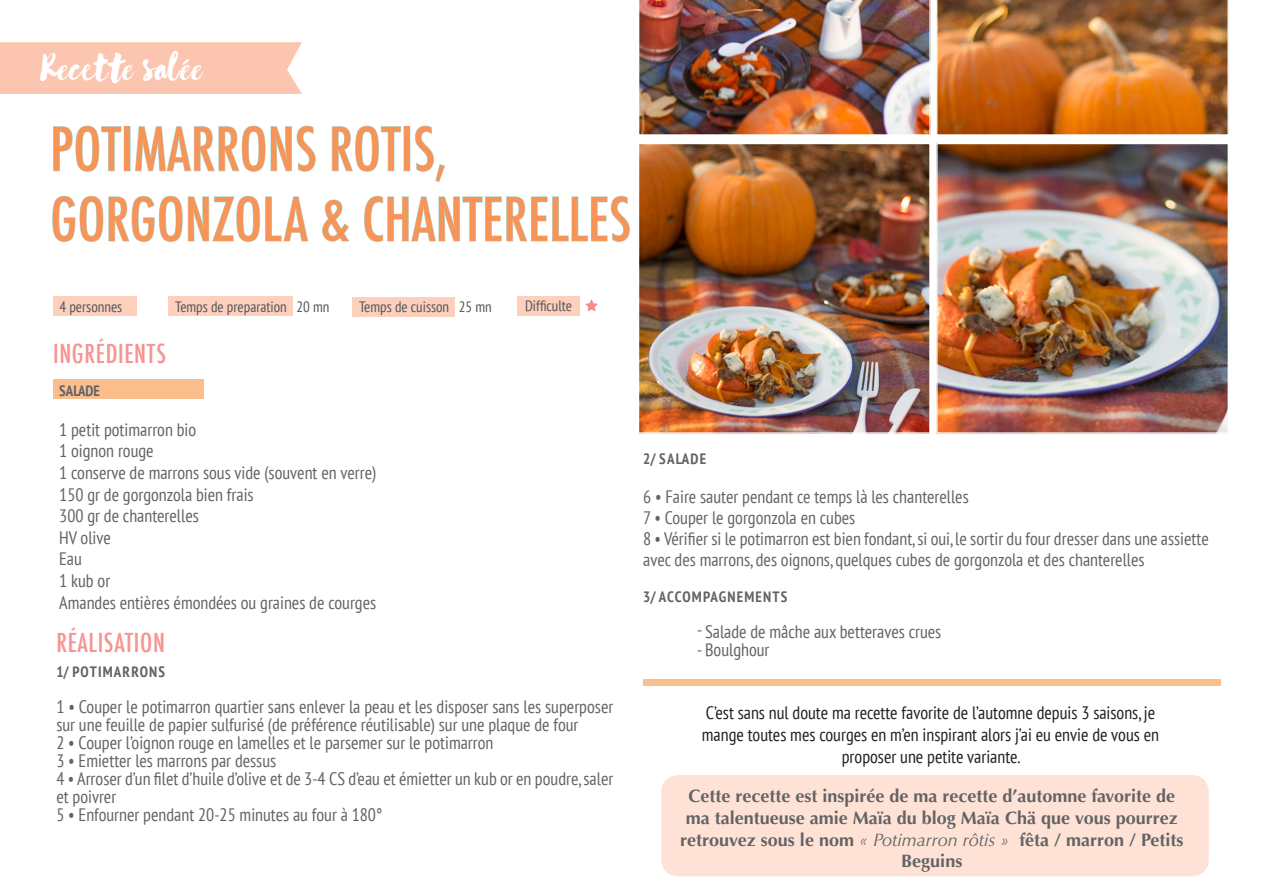
<style>
.page{position:relative;width:1263px;height:893px;background:#fff}
.page>*{position:absolute;margin:0;border:0;box-sizing:border-box;transform-origin:0 0}
.t1{font:500 condensed 58.5px "Futura";color:#f79559}
.t2{font:37.5px "RNS Oladys";letter-spacing:.025em;color:#fff}
.t3{font:500 condensed 25.5px "Futura";letter-spacing:.025em;color:#f59490}
.t4{font:condensed 18px/18px "PT Sans";color:#636366}
.t5{font:700 18px/21.6px "Optima";color:#636366;text-align:center}
.t6{font:condensed 18px/21.6px "PT Sans";color:#231f20;text-align:center}
.t7{font:condensed 15px "PT Sans";color:#545557}
.t8{font:700 condensed 15px "PT Sans";letter-spacing:.08em;color:#636366}
.s1{font-weight:400;font-style:italic}
</style>
<div class="page">
<div style="left:53px;top:379px;width:151px;height:20px;background:#fbbe8d"></div>
<svg style="left:53px;top:125px;width:69px;height:47px"></svg>
<div style="left:124px;top:127px;width:6px;height:44px;border:1px solid #aadcdc"></div>
<svg style="left:135px;top:125px;width:181px;height:47px"></svg>
<svg style="left:331px;top:125px;width:70px;height:47px"></svg>
<div style="left:404px;top:127px;width:6px;height:44px;border:1px solid #aadcdc"></div>
<svg style="left:415px;top:125px;width:30px;height:57px"></svg>
<svg style="left:52px;top:196px;width:256px;height:46px"></svg>
<svg style="left:322px;top:199px;width:27px;height:43px"></svg>
<svg style="left:364px;top:196px;width:266px;height:46px"></svg>
<div style="left:54px;top:297px;width:83px;height:19px;background:#fcd0bd"></div>
<div style="left:517px;top:297px;width:62px;height:19px;background:#fcd0bd"></div>
<div style="left:169px;top:297px;width:124px;height:19px;background:#fcd0bd"></div>
<div style="left:0;top:42px;width:302px;height:52px;background:#fbc5af"></div>
<img style="left:938px;top:145px;width:289px;height:287px">
<div style="left:936px;top:143px;width:293px;height:291px;border:1px solid #fff"></div>
<img style="left:640px;top:145px;width:289px;height:287px">
<div style="left:638px;top:143px;width:293px;height:291px;border:1px solid #fff"></div>
<img style="left:639px;top:0;width:590px;height:135px">
<svg style="left:585px;top:299px;width:13px;height:12px"></svg>
<div style="left:661px;top:775px;width:548px;height:101px;background:#fee2d5;border-radius:17px"></div>
<div style="left:353px;top:297px;width:102px;height:20px;background:#fcd0bd"></div>
<div style="left:643px;top:679px;width:577px;height:6px;background:#fbbe8d"></div>
<p class="t2" style="left:41px;top:46px;width:164px">Recette salée</p>
<p class="t1" style="left:50px;top:112px;width:398px">POTIMARRONS ROTIS,</p>
<p class="t1" style="left:50px;top:182px;width:582px">GORGONZOLA &amp; CHANTERELLES</p>
<p class="t7" style="left:60px;top:297px;width:64px">4 personnes</p>
<p class="t7" style="left:175px;top:297px;width:156px">Temps de preparation 20 mn</p>
<p class="t7" style="left:525px;top:296px;width:49px">Difficulte</p>
<p class="t7" style="left:359px;top:297px;width:134px">Temps de cuisson 25 mn</p>
<p class="t3" style="left:53px;top:338px;width:114px">INGRÉDIENTS</p>
<p class="t8" style="left:59px;top:381px;width:42px">SALADE</p>
<p class="t4" style="left:59px;top:420px;width:139px">1 petit potimarron bio</p>
<p class="t4" style="left:59px;top:442px;width:96px">1 oignon rouge</p>
<p class="t4" style="left:59px;top:463px;width:319px">1 conserve de marrons sous vide (souvent en verre)</p>
<p class="t4" style="left:59px;top:485px;width:196px">150 gr de gorgonzola bien frais</p>
<p class="t4" style="left:59px;top:506px;width:141px">300 gr de chanterelles</p>
<p class="t4" style="left:59px;top:528px;width:53px">HV olive</p>
<p class="t4" style="left:59px;top:550px;width:24px">Eau</p>
<p class="t4" style="left:59px;top:571px;width:53px">1 kub or</p>
<p class="t4" style="left:59px;top:593px;width:319px">Amandes entières émondées ou graines de courges</p>
<p class="t3" style="left:56px;top:626px;width:110px">RÉALISATION</p>
<p class="t8" style="left:56px;top:661px;width:110px">1/ POTIMARRONS</p>
<p class="t4" style="left:56px;top:697px;width:558px">1 • Couper le potimarron quartier sans enlever la peau et les disposer sans les superposer sur une feuille de papier sulfurisé (de préférence réutilisable) sur une plaque de four</p>
<p class="t4" style="left:56px;top:733px;width:439px">2 • Couper l’oignon rouge en lamelles et le parsemer sur le potimarron</p>
<p class="t4" style="left:56px;top:751px;width:221px">3 • Emietter les marrons par dessus</p>
<p class="t4" style="left:56px;top:769px;width:559px">4 • Arroser d’un filet d’huile d’olive et de 3-4 CS d’eau et émietter un kub or en poudre, saler et poivrer</p>
<p class="t4" style="left:56px;top:805px;width:327px">5 • Enfourner pendant 20-25 minutes au four à 180°</p>
<p class="t8" style="left:643px;top:448px;width:64px">2/ SALADE</p>
<p class="t4" style="left:643px;top:487px;width:327px">6 • Faire sauter pendant ce temps là les chanterelles</p>
<p class="t4" style="left:643px;top:508px;width:214px">7 • Couper le gorgonzola en cubes</p>
<p class="t4" style="left:643px;top:527px;width:567px;line-height:21px">8 • Vérifier si le potimarron est bien fondant, si oui, le sortir du four dresser dans une assiette avec des marrons, des oignons, quelques cubes de gorgonzola et des chanterelles</p>
<p class="t8" style="left:643px;top:586px;width:146px">3/ ACCOMPAGNEMENTS</p>
<p class="t4" style="left:697px;top:622px;width:246px">- Salade de mâche aux betteraves crues</p>
<p class="t4" style="left:697px;top:640px;width:74px">- Boulghour</p>
<p class="t6" style="left:702px;top:702px;width:459px">C’est sans nul doute ma recette favorite de l’automne depuis 3 saisons, je mange toutes mes courges en m’en inspirant alors j’ai eu envie de vous en proposer une petite variante.</p>
<p class="t5" style="left:680px;top:786px;width:505px">Cette recette est inspirée de ma recette d’automne favorite de ma talentueuse amie Maïa du blog Maïa Chä que vous pourrez retrouvez sous le nom <span class="s1">« Potimarron rôtis »</span> fêta / marron / Petits Beguins</p>
</div>
